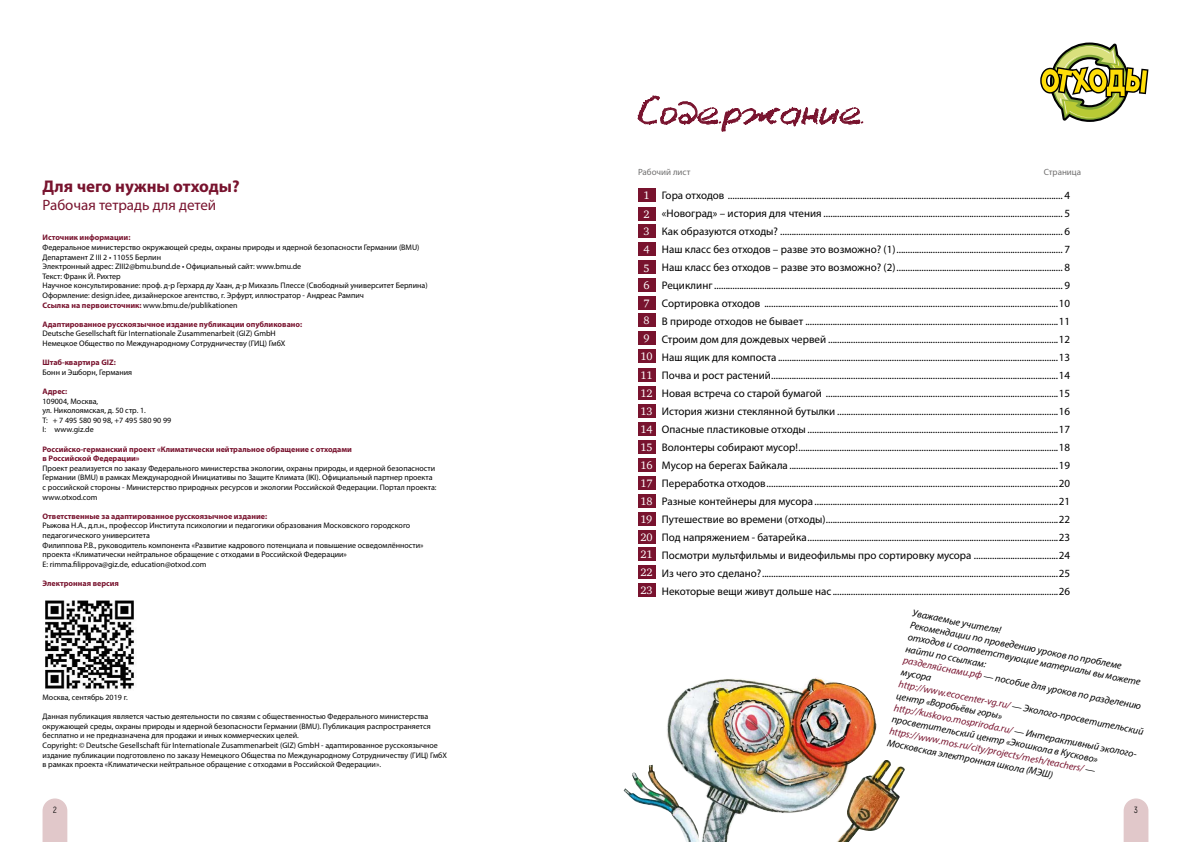
<style>
.page{position:relative;width:1191px;height:842px;background:#fff}
.page>*{position:absolute;margin:0;border:0;box-sizing:border-box;transform-origin:0 0}
.t1{font:30px "LC Chalk";color:#78132e}
.t2{font:700 17px "Myriad Pro";color:#78132e}
.t3{font:15px "Myriad Pro";color:#78132e}
.t4{font:11px/18px "Myriad Pro";color:#000;text-align:justify}
.t5{font:11px/17.8px "Charter C";letter-spacing:-.01em;color:#fff;text-align:justify}
.t6{font:italic 10px/12px "Myriad Pro";color:#000}
.t7{font:9px "Myriad Pro";color:#706f6f}
.t8{font:9px "Akrobat";color:#000}
.t9{font:8px/9.6px "Myriad Pro";color:#000}
.t10{font:700 8px/9.6px "Myriad Pro";color:#78132e}
.s1{font-weight:700;color:#78132e}
.s2{color:#78132e}
</style>
<div class="page">
<svg style="left:43px;top:798px;width:24px;height:44px"></svg>
<svg style="left:1123px;top:798px;width:25px;height:44px"></svg>
<div style="left:638px;top:189px;width:17px;height:13px;background:#78132e"></div>
<div style="left:638px;top:207px;width:17px;height:13px;background:#78132e"></div>
<div style="left:638px;top:225px;width:17px;height:13px;background:#78132e"></div>
<div style="left:638px;top:242px;width:17px;height:13px;background:#78132e"></div>
<div style="left:638px;top:261px;width:17px;height:13px;background:#78132e"></div>
<div style="left:638px;top:279px;width:17px;height:13px;background:#78132e"></div>
<div style="left:638px;top:296px;width:17px;height:13px;background:#78132e"></div>
<div style="left:638px;top:314px;width:17px;height:13px;background:#78132e"></div>
<div style="left:638px;top:331px;width:17px;height:13px;background:#78132e"></div>
<div style="left:638px;top:350px;width:17px;height:13px;background:#78132e"></div>
<div style="left:638px;top:368px;width:17px;height:13px;background:#78132e"></div>
<div style="left:638px;top:386px;width:17px;height:13px;background:#78132e"></div>
<div style="left:638px;top:405px;width:17px;height:13px;background:#78132e"></div>
<div style="left:638px;top:422px;width:17px;height:13px;background:#78132e"></div>
<div style="left:638px;top:441px;width:17px;height:13px;background:#78132e"></div>
<div style="left:638px;top:459px;width:17px;height:13px;background:#78132e"></div>
<div style="left:638px;top:476px;width:17px;height:13px;background:#78132e"></div>
<div style="left:638px;top:494px;width:17px;height:13px;background:#78132e"></div>
<div style="left:638px;top:512px;width:17px;height:13px;background:#78132e"></div>
<div style="left:638px;top:530px;width:17px;height:13px;background:#78132e"></div>
<div style="left:638px;top:548px;width:17px;height:13px;background:#78132e"></div>
<div style="left:638px;top:566px;width:17px;height:13px;background:#78132e"></div>
<div style="left:638px;top:584px;width:17px;height:13px;background:#78132e"></div>
<img style="left:45px;top:600px;width:89px;height:90px">
<svg style="left:1040px;top:43px;width:108px;height:79px"></svg>
<img style="left:876px;top:760px;width:29px;height:70px">
<img style="left:667px;top:677px;width:209px;height:165px">
<img style="left:623px;top:765px;width:76px;height:77px">
<svg style="left:637px;top:95px;width:226px;height:37px"></svg>
<h2 class="t2" style="left:43px;top:176px;width:198px">Для чего нужны отходы?</h2>
<h3 class="t3" style="left:43px;top:196px;width:175px">Рабочая тетрадь для детей</h3>
<p class="t10" style="left:43px;top:233px;width:89px">Источник информации:</p>
<p class="t9" style="left:43px;top:242px;width:386px">Федеральное министерство окружающей среды, охраны природы и ядерной безопасности Германии (BMU)<br>Департамент Z III 2 • 11055 Берлин<br>Электронный адрес: ZIII2@bmu.bund.de • Официальный сайт: www.bmu.de<br>Текст: Франк Й. Рихтер<br>Научное консультирование: проф. д-р Герхард ду Хаан, д-р Михаэль Плессе (Свободный университет Берлина)<br>Оформление: design.idee, дизайнерское агентство, г. Эрфурт, иллюстратор - Андреас Рампич<br><span class="s1">Ссылка на первоисточник:</span> www.bmu.de/publikationen</p>
<p class="t10" style="left:43px;top:319px;width:261px">Адаптированное русскоязычное издание публикации опубликовано:</p>
<p class="t9" style="left:43px;top:329px;width:244px">Deutsche Gesellschaft für Internationale Zusammenarbeit (GIZ) GmbH<br>Немецкое Общество по Международному Сотрудничеству (ГИЦ) ГмбХ</p>
<p class="t10" style="left:43px;top:357px;width:75px">Штаб-квартира GIZ:</p>
<p class="t9" style="left:43px;top:367px;width:91px">Бонн и Эшборн, Германия</p>
<p class="t10" style="left:43px;top:386px;width:26px">Адрес:</p>
<p class="t9" style="left:43px;top:396px;width:130px">109004, Москва,<br>ул. Николоямская, д. 50 стр. 1.<br>Т: + 7 495 580 90 98, +7 495 580 90 99<br>I: www.giz.de</p>
<p class="t10" style="left:43px;top:444px;width:311px">Российско-германский проект «Климатически нейтральное обращение с отходами в Российской Федерации»</p>
<p class="t9" style="left:43px;top:463px;width:395px">Проект реализуется по заказу Федерального министерства экологии, охраны природы, и ядерной безопасности Германии (BMU) в рамках Международной Инициативы по Защите Климата (IKI). Официальный партнер проекта с российской стороны - Министерство природных ресурсов и экологии Российской Федерации. Портал проекта: www.otxod.com</p>
<p class="t10" style="left:43px;top:511px;width:226px">Ответственные за адаптированное русскоязычное издание:</p>
<p class="t9" style="left:43px;top:521px;width:382px">Рыжова Н.А., д.п.н., профессор Института психологии и педагогики образования Московского городского педагогического университета<br>Филиппова Р.В., руководитель компонента «Развитие кадрового потенциала и повышение осведомлённости» проекта «Климатически нейтральное обращение с отходами в Российской Федерации»<br>E: rimma.filippova@giz.de, education@otxod.com</p>
<p class="t10" style="left:43px;top:578px;width:78px">Электронная версия</p>
<p class="t9" style="left:43px;top:692px;width:87px">Москва, сентябрь 2019 г.</p>
<p class="t9" style="left:43px;top:711px;width:406px">Данная публикация является частью деятельности по связям с общественностью Федерального министерства окружающей среды, охраны природы и ядерной безопасности Германии (BMU). Публикация распространяется бесплатно и не предназначена для продажи и иных коммерческих целей.<br>Copyright: © Deutsche Gesellschaft für Internationale Zusammenarbeit (GIZ) GmbH - адаптированное русскоязычное издание публикации подготовлено по заказу Немецкого Общества по Международному Сотрудничеству (ГИЦ) ГмбХ в рамках проекта «Климатически нейтральное обращение с отходами в Российской Федерации».</p>
<h1 class="t1" style="left:638px;top:89px;width:227px">Содержание</h1>
<p class="t7" style="left:638px;top:166px;width:54px">Рабочий лист</p>
<p class="t7" style="left:1044px;top:166px;width:39px">Страница</p>
<p class="t5" style="left:643px;top:187px;width:8px">1<br>2<br>3<br>4</p>
<p class="t5" style="left:643px;top:259px;width:8px">5<br>6<br>7<br>8<br>9</p>
<p class="t5" style="left:640px;top:348px;width:14px;line-height:18.6px">10<br>11</p>
<p class="t5" style="left:640px;top:384px;width:14px;line-height:18.6px">12<br>13</p>
<p class="t5" style="left:640px;top:419px;width:14px;line-height:18.8px">14<br>15</p>
<p class="t5" style="left:640px;top:457px;width:14px">16<br>17<br>18<br>19<br>20<br>21<br>22<br>23</p>
<p class="t4" style="left:662px;top:186px;width:410px">Гора отходов ................................................................................................................................................... 4 «Новоград» – история для чтения ......................................................................................................... 5<br>Как образуются отходы? ............................................................................................................................ 6<br>Наш класс без отходов – разве это возможно? (1)......................................................................... 7<br>Наш класс без отходов – разве это возможно? (2)......................................................................... 8<br>Рециклинг......................................................................................................................................................... 9<br>Сортировка отходов .................................................................................................................................10<br>В природе отходов не бывает ...............................................................................................................11<br>Строим дом для дождевых червей .....................................................................................................12<br>Наш ящик для компоста ...........................................................................................................................13<br>Почва и рост растений..............................................................................................................................14<br>Новая встреча со старой бумагой ......................................................................................................15<br>История жизни стеклянной бутылки .................................................................................................16<br>Опасные пластиковые отходы ..............................................................................................................17<br>Волонтеры собирают мусор!..................................................................................................................18<br>Мусор на берегах Байкала ......................................................................................................................19<br>Переработка отходов................................................................................................................................20<br>Разные контейнеры для мусора ...........................................................................................................21<br>Путешествие во времени (отходы)......................................................................................................22<br>Под напряжением - батарейка..............................................................................................................23<br>Посмотри мультфильмы и видеофильмы про сортировку мусора .....................................24<br>Из чего это сделано?..................................................................................................................................25<br>Некоторые вещи живут дольше нас ...................................................................................................26</p>
<p class="t6" style="left:913px;top:607px;width:251px;rotate:11deg">Уважаемые учителя!<br>Рекомендации по проведению уроков по проблеме отходов и соответствующие материалы вы можете найти по ссылкам:<br><span class="s2">разделяйснами.рф</span> — пособие для уроков по разделению мусора<br><span class="s2">http://www.ecocenter-vg.ru/</span> — Эколого-просветительский центр «Воробьёвы горы»<br><span class="s2">http://kuskovo.mospriroda.ru/</span> — Интерактивный эколого&shy;просветительский центр «Экошкола в Кусково» <span class="s2">https://www.mos.ru/city/projects/mesh/teachers/</span> — Московская электронная школа (МЭШ)</p>
<p class="t8" style="left:53px;top:804px;width:5px">2</p>
<p class="t8" style="left:1134px;top:804px;width:5px">3</p>
</div>
